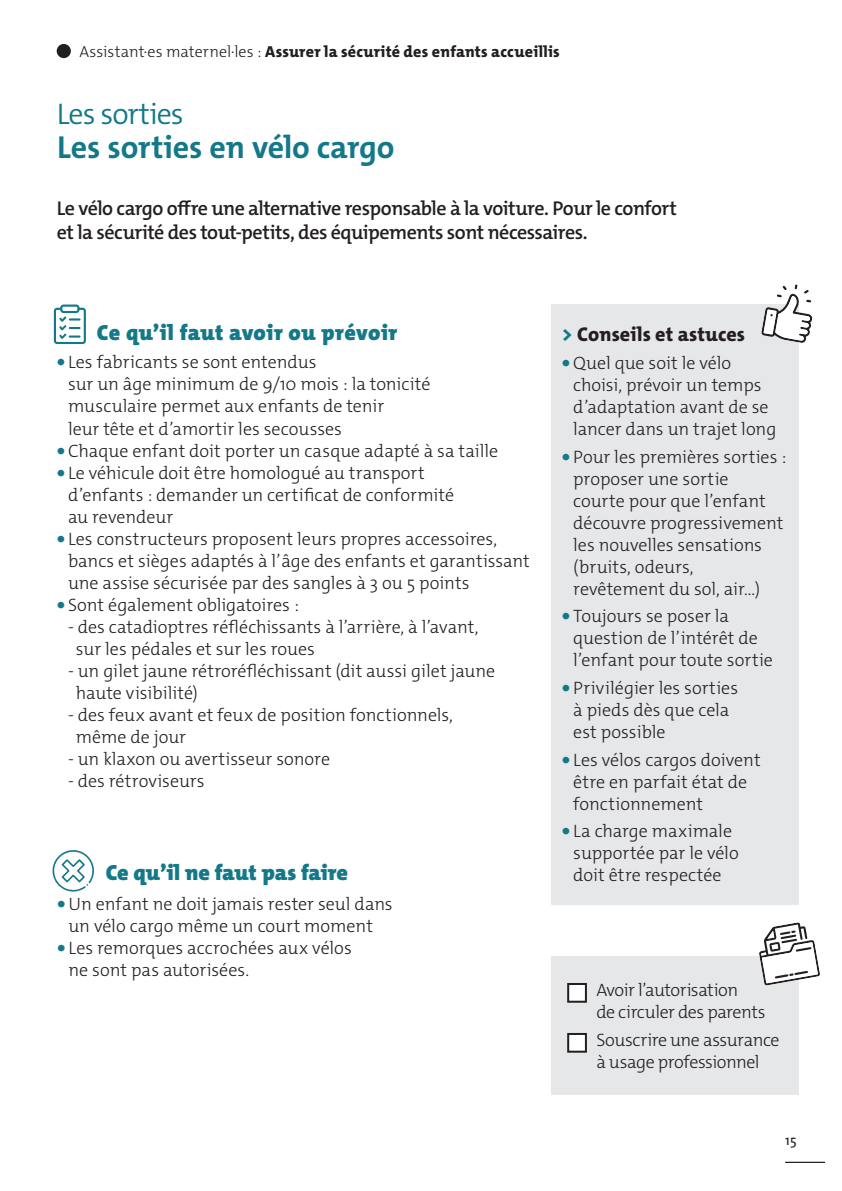
<style>
.page{position:relative;width:842px;height:1191px;background:#fff}
.page>*{position:absolute;margin:0;border:0;box-sizing:border-box;transform-origin:0 0}
.t1{font:700 32px "The Mix C4 s";letter-spacing:-.005em;color:#137989}
.t2{font:300 30px "The Mix C4 s";letter-spacing:-.035em;color:#137989}
.t3{font:900 22px "The Mix C4 s";letter-spacing:.005em;color:#137989}
.t4{font:600 20px/24px "The Mix C4 s";letter-spacing:-.025em;color:#231f20}
.t5{font:800 20px "The Mix C4 s";letter-spacing:.005em;color:#231f20}
.t6{font:300 18px/22px "The Mix C4 s";color:#231f20}
.t7{font:300 18px/22px "The Mix C4 s";letter-spacing:-.025em;color:#231f20}
.t8{font:800 16px "The Mix C4 s";letter-spacing:.01em;color:#231f20}
.t9{font:14px "The Mix C4 s";color:#231f20}
.s1{font-weight:300}
.s2{font-weight:800;font-size:20px;color:#137989}
.s3{color:#137989}
</style>
<div class="page">
<hr style="left:785px;top:1162px;width:40px;height:1px;background:#231f20">
<div style="left:551px;top:304px;width:248px;height:600px;background:#e6e7e9"></div>
<svg style="left:761px;top:284px;width:51px;height:59px"></svg>
<svg style="left:54px;top:304px;width:32px;height:40px"></svg>
<svg style="left:52px;top:850px;width:42px;height:41px"></svg>
<div style="left:551px;top:955px;width:248px;height:139px;background:#e6e7e9"></div>
<svg style="left:759px;top:922px;width:61px;height:63px"></svg>
<div style="left:568px;top:984px;width:18px;height:17px;background:#fff"></div>
<div style="left:567px;top:983px;width:20px;height:19px;border:2px solid #231f20"></div>
<div style="left:568px;top:1034px;width:18px;height:17px;background:#fff"></div>
<div style="left:567px;top:1033px;width:20px;height:19px;border:2px solid #231f20"></div>
<div style="left:57px;top:44px;width:14px;height:14px;background:#231f20;border-radius:50%"></div>
<p class="t8" style="left:79px;top:41px;width:482px"><span class="s1">Assistant·es maternel·les :</span> Assurer la sécurité des enfants accueillis</p>
<h2 class="t2" style="left:57px;top:95px;width:128px">Les sorties</h2>
<h1 class="t1" style="left:57px;top:127px;width:339px">Les sorties en vélo cargo</h1>
<p class="t4" style="left:57px;top:196px;width:622px">Le vélo cargo offre une alternative responsable à la voiture. Pour le confort et la sécurité des tout-petits, des équipements sont nécessaires.</p>
<p class="t3" style="left:97px;top:318px;width:302px">Ce qu’il faut avoir ou prévoir</p>
<p class="t6" style="left:68px;top:351px;width:364px;text-indent:-11px"><span class="s2">•</span> Les fabricants se sont entendus<br>sur un âge minimum de 9/10 mois : la tonicité musculaire permet aux enfants de tenir<br>leur tête et d’amortir les secousses</p>
<p class="t6" style="left:57px;top:439px;width:443px"><span class="s2">•</span> Chaque enfant doit porter un casque adapté à sa taille</p>
<p class="t6" style="left:68px;top:461px;width:388px;text-indent:-11px"><span class="s2">•</span> Le véhicule doit être homologué au transport d’enfants : demander un certificat de conformité au revendeur</p>
<p class="t6" style="left:68px;top:527px;width:463px;text-indent:-11px"><span class="s2">•</span> Les constructeurs proposent leurs propres accessoires, bancs et sièges adaptés à l’âge des enfants et garantissant une assise sécurisée par des sangles à 3 ou 5 points</p>
<p class="t6" style="left:57px;top:593px;width:244px"><span class="s2">•</span> Sont également obligatoires :</p>
<p class="t6" style="left:76px;top:615px;width:404px;text-indent:-8px">- des catadioptres réfléchissants à l’arrière, à l’avant, sur les pédales et sur les roues</p>
<p class="t6" style="left:76px;top:659px;width:421px;text-indent:-8px">- un gilet jaune rétroréfléchissant (dit aussi gilet jaune haute visibilité)</p>
<p class="t6" style="left:76px;top:703px;width:379px;text-indent:-8px">- des feux avant et feux de position fonctionnels, même de jour</p>
<p class="t6" style="left:68px;top:747px;width:263px">- un klaxon ou avertisseur sonore</p>
<p class="t6" style="left:68px;top:769px;width:138px">- des rétroviseurs</p>
<p class="t3" style="left:106px;top:858px;width:244px">Ce qu’il ne faut pas faire</p>
<p class="t6" style="left:57px;top:892px;width:337px;text-align:center"><span class="s2">•</span> Un enfant ne doit jamais rester seul dans un vélo cargo même un court moment</p>
<p class="t6" style="left:69px;top:936px;width:285px;text-indent:-11px"><span class="s2">•</span> Les remorques accrochées aux vélos ne sont pas autorisées.</p>
<p class="t5" style="left:562px;top:322px;width:185px"><span class="s3">&gt;</span> Conseils et astuces</p>
<p class="t6" style="left:573px;top:352px;width:205px;text-indent:-11px"><span class="s2">•</span> Quel que soit le vélo choisi, prévoir un temps d’adaptation avant de se lancer dans un trajet long</p>
<p class="t6" style="left:573px;top:446px;width:215px;text-indent:-11px"><span class="s2">•</span> Pour les premières sorties : proposer une sortie<br>courte pour que l’enfant découvre progressivement les nouvelles sensations (bruits, odeurs, revêtement du sol, air…)</p>
<p class="t6" style="left:573px;top:605px;width:201px;text-indent:-11px"><span class="s2">•</span> Toujours se poser la question de l’intérêt de l’enfant pour toute sortie</p>
<p class="t6" style="left:573px;top:677px;width:166px;text-indent:-11px"><span class="s2">•</span> Privilégier les sorties à pieds dès que cela est possible</p>
<p class="t6" style="left:573px;top:749px;width:189px;text-indent:-11px"><span class="s2">•</span> Les vélos cargos doivent être en parfait état de fonctionnement</p>
<p class="t6" style="left:573px;top:820px;width:167px;text-indent:-11px"><span class="s2">•</span> La charge maximale supportée par le vélo doit être respectée</p>
<p class="t7" style="left:596px;top:979px;width:171px">Avoir l’autorisation<br>de circuler des parents</p>
<p class="t7" style="left:596px;top:1028px;width:185px">Souscrire une assurance à usage professionnel</p>
<p class="t9" style="left:785px;top:1130px;width:13px">15</p>
</div>
